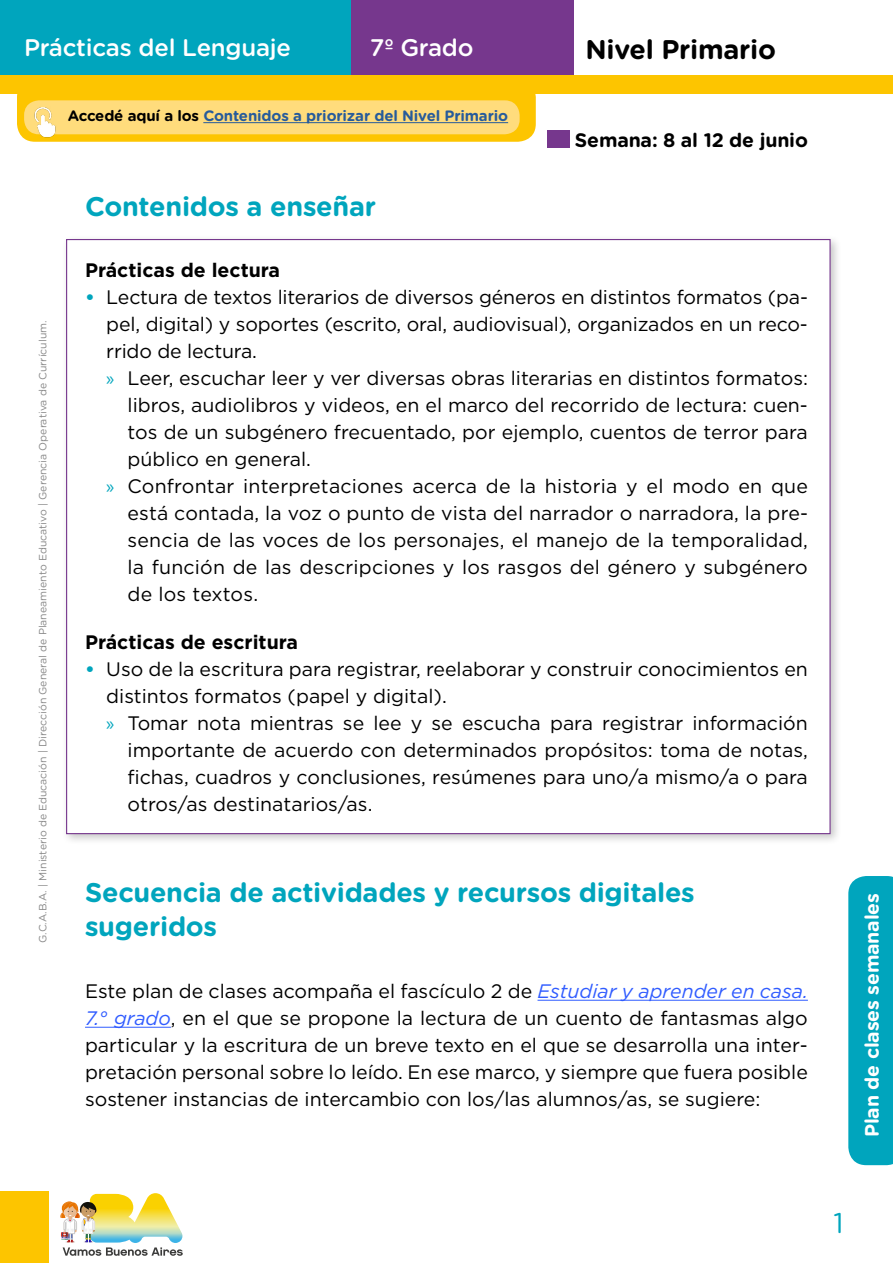
<style>
.page{position:relative;width:893px;height:1263px;background:#fff}
.page>*{position:absolute;margin:0;border:0;box-sizing:border-box;transform-origin:0 0}
.t1{font:28.5px "Gotham Rounded";color:#00a5bd}
.t2{font:700 27px/34.5px "Gotham Rounded";letter-spacing:-.01em;color:#00a5bd}
.t3{font:700 27px "Gotham Rounded";letter-spacing:-.01em;color:#000}
.t4{font:500 24px "Gotham Rounded";letter-spacing:-.01em;color:#fff}
.t5{font:19.5px/27px "Gotham";color:#000;text-align:justify}
.t6{font:700 19.5px "Gotham";color:#000}
.t7{font:700 19.5px "Gotham Rounded";letter-spacing:-.01em;color:#fff}
.t8{font:700 19.5px "Gotham Rounded";letter-spacing:-.01em;color:#000}
.t9{font:700 15px "Gotham Rounded";letter-spacing:-.01em;color:#275b9b}
.t10{font:10.5px "Gotham Rounded";color:#878787}
.s1{color:#000}
.s2{font-weight:700;color:#00a5bd}
.s3{font-family:"Myriad Pro";color:#00a5bd}
.s4{font-style:italic;color:#305cff}
</style>
<div class="page">
<div style="left:0;top:1191px;width:48px;height:72px;background:#fdc500"></div>
<div style="left:0;top:0;width:351px;height:78px;background:#00a5bd"></div>
<div style="left:351px;top:0;width:223px;height:78px;background:#76378d"></div>
<div style="left:0;top:75px;width:893px;height:19px;background:#fdc500"></div>
<svg style="left:848px;top:876px;width:45px;height:289px;background:#08a8bf"></svg>
<svg style="left:60px;top:1193px;width:123px;height:63px"></svg>
<div style="left:61px;top:234px;width:781px;height:611px;background:#000;opacity:.22"></div>
<div style="left:66px;top:239px;width:765px;height:595px;background:#fff;border:1px solid #76378d"></div>
<div style="left:17px;top:79px;width:519px;height:63px;background:#fdc500;border-radius:18px"></div>
<div style="left:24px;top:100px;width:496px;height:34px;background:#ffdc7c;border-radius:15px"></div>
<hr style="left:203px;top:122px;width:305px;height:1px;background:#275b9b">
<img style="left:21px;top:100px;width:43px;height:40px">
<hr style="left:537px;top:1000px;width:271px;height:1px;background:#305cff">
<hr style="left:85px;top:1027px;width:86px;height:1px;background:#305cff">
<div style="left:547px;top:130px;width:22px;height:18px;background:#76378d"></div>
<p class="t4" style="left:24px;top:31px;width:268px">Prácticas del Lenguaje</p>
<h2 class="t3" style="left:585px;top:29px;width:192px">Nivel Primario</h2>
<p class="t4" style="left:370px;top:31px;width:105px">7º Grado</p>
<p class="t10" style="left:36px;top:943px;width:624px;rotate:-90deg">G.C.A.B.A. | Ministerio de Educación | Dirección General de Planeamiento Educativo | Gerencia Operativa de Currículum.</p>
<p class="t9" style="left:68px;top:105px;width:442px"><span class="s1">Accedé aquí a los</span> Contenidos a priorizar del Nivel Primario</p>
<h2 class="t2" style="left:85px;top:188px;width:293px">Contenidos a enseñar</h2>
<p class="t8" style="left:575px;top:125px;width:234px">Semana: 8 al 12 de junio</p>
<p class="t6" style="left:85px;top:257px;width:197px">Prácticas de lectura</p>
<p class="t5" style="left:85px;top:283px;width:724px"><span class="s2">•</span> Lectura de textos literarios de diversos géneros en distintos formatos (pa-</p>
<p class="t5" style="left:106px;top:310px;width:703px">pel, digital) y soportes (escrito, oral, audiovisual), organizados en un reco-</p>
<p class="t5" style="left:106px;top:337px;width:152px">rrido de lectura.</p>
<p class="t5" style="left:106px;top:364px;width:703px"><span class="s3">»</span> Leer, escuchar leer y ver diversas obras literarias en distintos formatos:</p>
<p class="t5" style="left:128px;top:391px;width:682px">libros, audiolibros y videos, en el marco del recorrido de lectura: cuen-</p>
<p class="t5" style="left:128px;top:418px;width:682px">tos de un subgénero frecuentado, por ejemplo, cuentos de terror para</p>
<p class="t5" style="left:128px;top:445px;width:185px">público en general.</p>
<p class="t5" style="left:106px;top:472px;width:703px"><span class="s3">»</span> Confrontar interpretaciones acerca de la historia y el modo en que</p>
<p class="t5" style="left:128px;top:499px;width:682px">está contada, la voz o punto de vista del narrador o narradora, la pre-</p>
<p class="t5" style="left:128px;top:526px;width:682px">sencia de las voces de los personajes, el manejo de la temporalidad,</p>
<p class="t5" style="left:128px;top:553px;width:682px">la función de las descripciones y los rasgos del género y subgénero</p>
<p class="t5" style="left:128px;top:580px;width:132px">de los textos.</p>
<p class="t6" style="left:85px;top:630px;width:214px">Prácticas de escritura</p>
<p class="t5" style="left:85px;top:656px;width:724px"><span class="s2">•</span> Uso de la escritura para registrar, reelaborar y construir conocimientos en</p>
<p class="t5" style="left:106px;top:683px;width:342px">distintos formatos (papel y digital).</p>
<p class="t5" style="left:106px;top:710px;width:703px"><span class="s3">»</span> Tomar nota mientras se lee y se escucha para registrar información</p>
<p class="t5" style="left:128px;top:737px;width:682px">importante de acuerdo con determinados propósitos: toma de notas,</p>
<p class="t5" style="left:128px;top:764px;width:682px">fichas, cuadros y conclusiones, resúmenes para uno/a mismo/a o para</p>
<p class="t5" style="left:128px;top:791px;width:246px">otros/as destinatarios/as.</p>
<h2 class="t2" style="left:85px;top:874px;width:611px">Secuencia de actividades y recursos digitales sugeridos</h2>
<p class="t5" style="left:85px;top:977px;width:724px">Este plan de clases acompaña el fascículo 2 de <span class="s4">Estudiar y aprender en casa.<br>7.° grado</span>, en el que se propone la lectura de un cuento de fantasmas algo particular y la escritura de un breve texto en el que se desarrolla una inter&shy;pretación personal sobre lo leído. En ese marco, y siempre que fuera posible sostener instancias de intercambio con los/las alumnos/as, se sugiere:</p>
<p class="t7" style="left:858px;top:1137px;width:246px;rotate:-90deg">Plan de clases semanales</p>
<h1 class="t1" style="left:833px;top:1203px;width:12px">1</h1>
</div>
